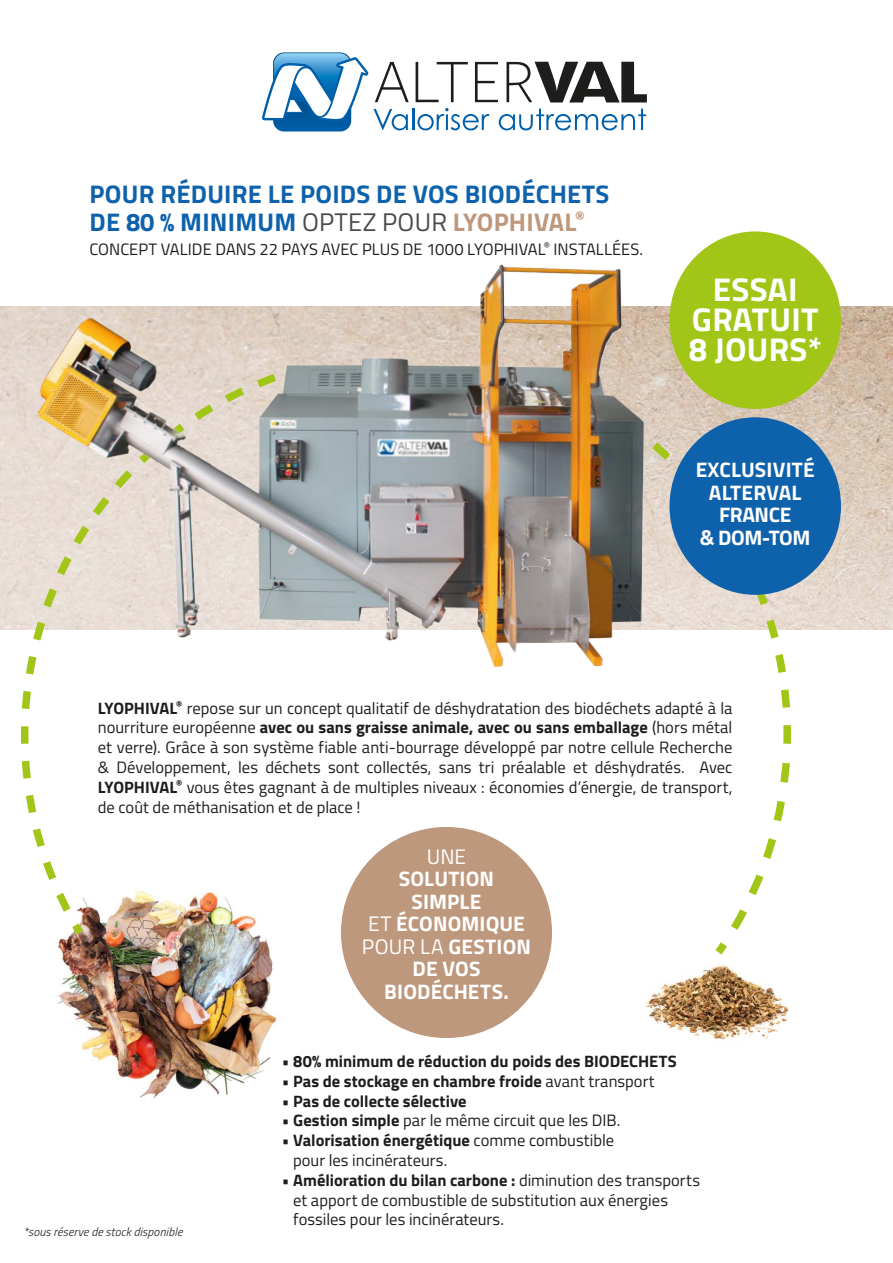
<style>
.page{position:relative;width:893px;height:1263px;background:#fff}
.page>*{position:absolute;margin:0;border:0;box-sizing:border-box;transform-origin:0 0}
.t1{font:700 33px/30px "Titillium Web";letter-spacing:.01em;color:#fff;text-align:center}
.t2{font:700 25.5px/27.6px "Titillium Web";letter-spacing:.01em;color:#0e61ab}
.t3{font:700 21px/22.5px "Titillium Web";letter-spacing:.005em;color:#fff;text-align:center}
.t4{font:21px "Titillium Web";color:#fff}
.t5{font:16.5px/19.8px "Titillium Web";color:#1d1d1b}
.t6{font:700 16.5px "Titillium Web";color:#1d1d1b}
.t7{font:italic 300 12px "Titillium Web";letter-spacing:.015em;color:#1d1d1b}
.s1{font-weight:400;color:#4a4a49}
.s2{color:#be987c}
.s3{font-weight:700}
.s4{font-weight:400}
</style>
<div class="page">
<img style="left:0;top:306px;width:893px;height:323px">
<hr style="left:412px;top:108px;width:2px;height:22px;background:#005faa">
<svg style="left:417px;top:108px;width:73px;height:22px"></svg>
<svg style="left:499px;top:109px;width:147px;height:21px"></svg>
<svg style="left:262px;top:52px;width:147px;height:80px"></svg>
<svg style="left:416px;top:62px;width:52px;height:40px"></svg>
<svg style="left:475px;top:62px;width:23px;height:40px"></svg>
<svg style="left:506px;top:62px;width:141px;height:40px"></svg>
<div style="left:669px;top:231px;width:172px;height:178px;background:#a2c617;border-radius:50%"></div>
<img style="left:57px;top:943px;width:220px;height:156px">
<img style="left:645px;top:965px;width:144px;height:76px">
<svg style="left:17px;top:360px;width:251px;height:583px"></svg>
<svg style="left:531px;top:368px;width:264px;height:593px"></svg>
<div style="left:669px;top:417px;width:172px;height:178px;background:#0e61ab;border-radius:50%"></div>
<div style="left:341px;top:827px;width:211px;height:211px;background:#be987c;border-radius:50%"></div>
<img style="left:20px;top:264px;width:637px;height:416px">
<h2 class="t2" style="left:90px;top:179px;width:521px">POUR RÉDUIRE LE POIDS DE VOS BIODÉCHETS<br>DE 80 % MINIMUM <span class="s1">OPTEZ POUR</span> <span class="s2">LYOPHIVAL</span><sup>®</sup></h2>
<p class="t5" style="left:89px;top:238px;width:555px">CONCEPT VALIDE DANS 22 PAYS AVEC PLUS DE 1000 LYOPHIVAL<sup>®</sup> INSTALLÉES.</p>
<h1 class="t1" style="left:689px;top:273px;width:134px">ESSAI<br>GRATUIT<br>8 JOURS*</h1>
<p class="t3" style="left:696px;top:457px;width:121px">EXCLUSIVITÉ<br>ALTERVAL<br>FRANCE<br>&amp; DOM-TOM</p>
<p class="t5" style="left:98px;top:697px;width:636px;text-align:justify"><span class="s3">LYOPHIVAL</span><sup>®</sup> repose sur un concept qualitatif de déshydratation des biodéchets adapté à la nourriture européenne <span class="s3">avec ou sans graisse animale, avec ou sans emballage</span> (hors métal et verre). Grâce à son système fiable anti-bourrage développé par notre cellule Recherche &amp; Développement, les déchets sont collectés, sans tri préalable et déshydratés. Avec <span class="s3">LYOPHIVAL</span><sup>®</sup> vous êtes gagnant à de multiples niveaux : économies d’énergie, de transport, de coût de méthanisation et de place !</p>
<p class="t7" style="left:23px;top:1223px;width:161px">*sous réserve de stock disponible</p>
<p class="t4" style="left:427px;top:841px;width:41px">UNE</p>
<p class="t3" style="left:362px;top:866px;width:171px">SOLUTION<br>SIMPLE<br><span class="s4">ET</span> ÉCONOMIQUE<br><span class="s4">POUR LA</span> GESTION<br>DE VOS<br>BIODÉCHETS.</p>
<p class="t6" style="left:282px;top:1048px;width:397px"><span class="s4">•</span> 80% minimum de réduction du poids des BIODECHETS</p>
<p class="t6" style="left:282px;top:1068px;width:374px"><span class="s4">•</span> Pas de stockage en chambre froide <span class="s4">avant transport</span></p>
<p class="t6" style="left:282px;top:1088px;width:186px"><span class="s4">•</span> Pas de collecte sélective</p>
<p class="t5" style="left:282px;top:1110px;width:340px">• <span class="s3">Gestion simple</span> par le même circuit que les DIB.</p>
<p class="t5" style="left:293px;top:1130px;width:323px;text-indent:-11px">• <span class="s3">Valorisation énergétique</span> comme combustible pour les incinérateurs.</p>
<p class="t5" style="left:293px;top:1169px;width:408px;text-indent:-11px">• <span class="s3">Amélioration du bilan carbone :</span> diminution des transports et apport de combustible de substitution aux énergies fossiles pour les incinérateurs.</p>
</div>
